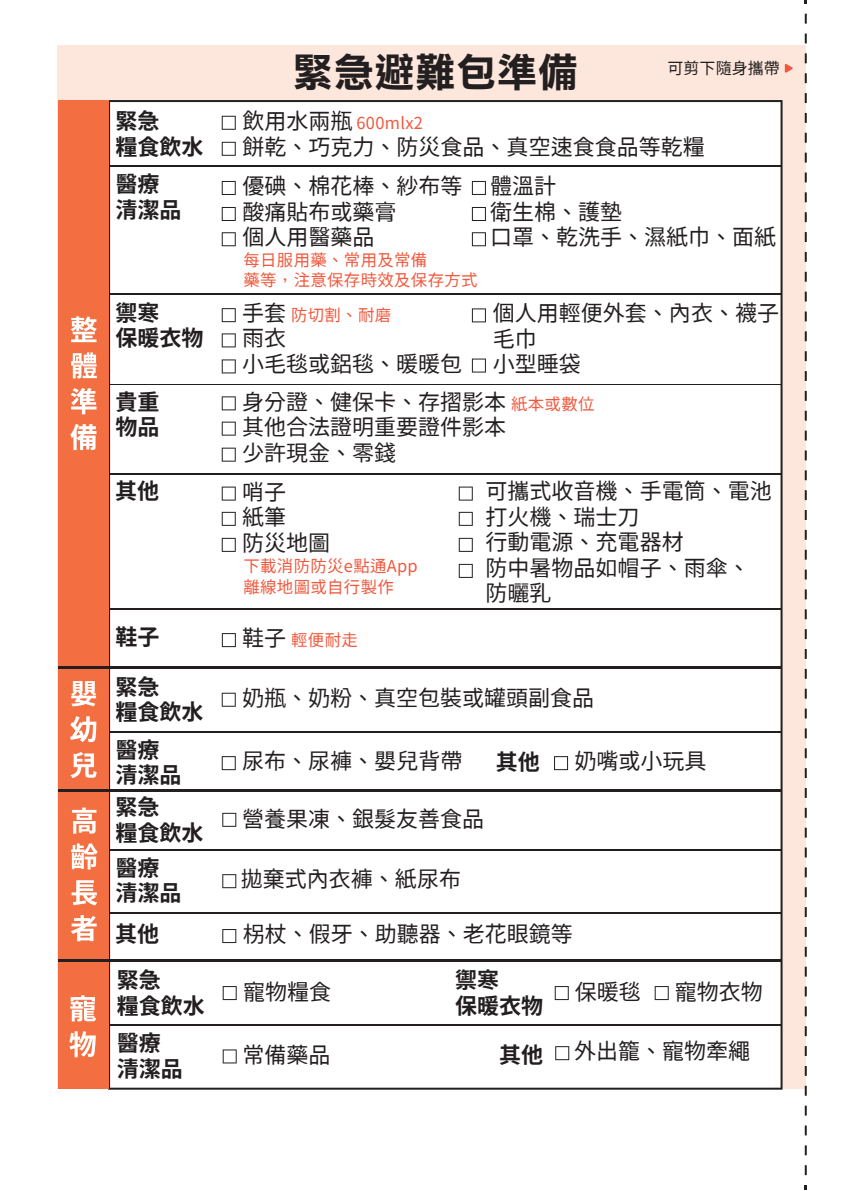
<style>
.page{position:relative;width:851px;height:1191px;background:#fff}
.page>*{position:absolute;margin:0;border:0;box-sizing:border-box;transform-origin:0 0}
.t1{font:40px "DF Li Hei Bd WIN BF";letter-spacing:.02em;color:#231f20}
.t2{font:22px/25.4px "Taipei Sans TC Beta";color:#231f20}
.t3{font:700 22px/25.4px "Taipei Sans TC Beta";color:#231f20}
.t4{font:16.4px/20.6px "Taipei Sans TC Beta";letter-spacing:.02em;color:#f0593e}
.t5{font:16px "Taipei Sans TC Beta";color:#231f20}
.s1{font-size:22px;color:#231f20}
.s2{font-size:16.4px;color:#f0593e}
</style>
<div class="page">
<div style="left:57px;top:45px;width:748px;height:1043px;background:#fde7dc"></div>
<svg style="left:804px;top:14px;width:2px;height:10px"></svg>
<svg style="left:804px;top:34px;width:2px;height:9px"></svg>
<svg style="left:804px;top:53px;width:2px;height:10px"></svg>
<svg style="left:804px;top:73px;width:2px;height:10px"></svg>
<svg style="left:804px;top:93px;width:2px;height:10px"></svg>
<svg style="left:804px;top:113px;width:2px;height:10px"></svg>
<svg style="left:804px;top:133px;width:2px;height:10px"></svg>
<svg style="left:804px;top:153px;width:2px;height:10px"></svg>
<svg style="left:804px;top:172px;width:2px;height:10px"></svg>
<svg style="left:804px;top:192px;width:2px;height:10px"></svg>
<svg style="left:804px;top:212px;width:2px;height:10px"></svg>
<svg style="left:804px;top:232px;width:2px;height:10px"></svg>
<svg style="left:804px;top:252px;width:2px;height:10px"></svg>
<svg style="left:804px;top:272px;width:2px;height:10px"></svg>
<svg style="left:804px;top:292px;width:2px;height:9px"></svg>
<svg style="left:804px;top:311px;width:2px;height:10px"></svg>
<svg style="left:804px;top:331px;width:2px;height:10px"></svg>
<svg style="left:804px;top:351px;width:2px;height:10px"></svg>
<svg style="left:804px;top:371px;width:2px;height:10px"></svg>
<svg style="left:804px;top:391px;width:2px;height:10px"></svg>
<svg style="left:804px;top:411px;width:2px;height:10px"></svg>
<svg style="left:804px;top:430px;width:2px;height:10px"></svg>
<svg style="left:804px;top:450px;width:2px;height:10px"></svg>
<svg style="left:804px;top:470px;width:2px;height:10px"></svg>
<svg style="left:804px;top:490px;width:2px;height:10px"></svg>
<svg style="left:804px;top:510px;width:2px;height:10px"></svg>
<svg style="left:804px;top:530px;width:2px;height:10px"></svg>
<svg style="left:804px;top:550px;width:2px;height:9px"></svg>
<svg style="left:804px;top:569px;width:2px;height:10px"></svg>
<svg style="left:804px;top:589px;width:2px;height:10px"></svg>
<svg style="left:804px;top:609px;width:2px;height:10px"></svg>
<svg style="left:804px;top:629px;width:2px;height:10px"></svg>
<svg style="left:804px;top:649px;width:2px;height:10px"></svg>
<svg style="left:804px;top:669px;width:2px;height:10px"></svg>
<svg style="left:804px;top:688px;width:2px;height:10px"></svg>
<svg style="left:804px;top:708px;width:2px;height:10px"></svg>
<svg style="left:804px;top:728px;width:2px;height:10px"></svg>
<svg style="left:804px;top:748px;width:2px;height:10px"></svg>
<svg style="left:804px;top:768px;width:2px;height:10px"></svg>
<svg style="left:804px;top:788px;width:2px;height:10px"></svg>
<svg style="left:804px;top:808px;width:2px;height:9px"></svg>
<svg style="left:804px;top:827px;width:2px;height:10px"></svg>
<svg style="left:804px;top:847px;width:2px;height:10px"></svg>
<svg style="left:804px;top:867px;width:2px;height:10px"></svg>
<svg style="left:804px;top:887px;width:2px;height:10px"></svg>
<svg style="left:804px;top:907px;width:2px;height:10px"></svg>
<svg style="left:804px;top:927px;width:2px;height:10px"></svg>
<svg style="left:804px;top:946px;width:2px;height:10px"></svg>
<svg style="left:804px;top:966px;width:2px;height:10px"></svg>
<svg style="left:804px;top:986px;width:2px;height:10px"></svg>
<svg style="left:804px;top:1006px;width:2px;height:10px"></svg>
<svg style="left:804px;top:1026px;width:2px;height:10px"></svg>
<svg style="left:804px;top:1046px;width:2px;height:10px"></svg>
<svg style="left:804px;top:1066px;width:2px;height:9px"></svg>
<svg style="left:804px;top:1085px;width:2px;height:10px"></svg>
<svg style="left:804px;top:1105px;width:2px;height:10px"></svg>
<svg style="left:804px;top:1125px;width:2px;height:10px"></svg>
<svg style="left:804px;top:1145px;width:2px;height:10px"></svg>
<svg style="left:804px;top:1165px;width:2px;height:10px"></svg>
<svg style="left:784px;top:64px;width:8px;height:9px"></svg>
<div style="left:108px;top:100px;width:674px;height:989px;background:#fff"></div>
<div style="left:58px;top:100px;width:51px;height:988px;background:#f36f42"></div>
<svg style="left:70px;top:316px;width:27px;height:134px"></svg>
<hr style="left:109px;top:166px;width:672px;height:1px;background:#231f20">
<hr style="left:109px;top:384px;width:672px;height:1px;background:#231f20">
<hr style="left:109px;top:473px;width:672px;height:1px;background:#231f20">
<svg style="left:222px;top:116px;width:14px;height:14px"></svg>
<svg style="left:222px;top:142px;width:14px;height:14px"></svg>
<svg style="left:222px;top:181px;width:14px;height:14px"></svg>
<svg style="left:222px;top:207px;width:14px;height:14px"></svg>
<svg style="left:222px;top:232px;width:14px;height:14px"></svg>
<svg style="left:472px;top:181px;width:14px;height:14px"></svg>
<svg style="left:472px;top:207px;width:14px;height:14px"></svg>
<svg style="left:472px;top:232px;width:14px;height:14px"></svg>
<svg style="left:222px;top:308px;width:14px;height:14px"></svg>
<svg style="left:222px;top:633px;width:14px;height:14px"></svg>
<svg style="left:222px;top:333px;width:14px;height:14px"></svg>
<svg style="left:222px;top:359px;width:14px;height:14px"></svg>
<svg style="left:472px;top:308px;width:14px;height:14px"></svg>
<svg style="left:472px;top:358px;width:14px;height:14px"></svg>
<svg style="left:222px;top:396px;width:14px;height:14px"></svg>
<svg style="left:222px;top:421px;width:14px;height:14px"></svg>
<svg style="left:222px;top:447px;width:14px;height:14px"></svg>
<svg style="left:222px;top:486px;width:14px;height:14px"></svg>
<svg style="left:222px;top:512px;width:14px;height:14px"></svg>
<svg style="left:222px;top:538px;width:14px;height:14px"></svg>
<svg style="left:458px;top:486px;width:14px;height:14px"></svg>
<svg style="left:458px;top:512px;width:14px;height:14px"></svg>
<svg style="left:458px;top:538px;width:14px;height:14px"></svg>
<svg style="left:458px;top:564px;width:14px;height:14px"></svg>
<svg style="left:70px;top:681px;width:27px;height:97px"></svg>
<hr style="left:110px;top:731px;width:670px;height:1px;background:#231f20">
<hr style="left:109px;top:609px;width:672px;height:1px;background:#231f20">
<hr style="left:58px;top:666px;width:723px;height:2px;background:#231f20">
<hr style="left:58px;top:959px;width:723px;height:2px;background:#231f20">
<hr style="left:58px;top:789px;width:723px;height:2px;background:#231f20">
<svg style="left:222px;top:692px;width:14px;height:14px"></svg>
<svg style="left:222px;top:756px;width:14px;height:14px"></svg>
<svg style="left:554px;top:756px;width:14px;height:14px"></svg>
<hr style="left:109px;top:1024px;width:672px;height:1px;background:#231f20">
<svg style="left:71px;top:807px;width:27px;height:134px"></svg>
<hr style="left:110px;top:849px;width:671px;height:1px;background:#231f20">
<hr style="left:110px;top:913px;width:671px;height:1px;background:#231f20">
<svg style="left:222px;top:813px;width:14px;height:14px"></svg>
<svg style="left:222px;top:874px;width:14px;height:14px"></svg>
<svg style="left:222px;top:929px;width:14px;height:14px"></svg>
<svg style="left:69px;top:995px;width:27px;height:62px"></svg>
<svg style="left:223px;top:986px;width:14px;height:14px"></svg>
<svg style="left:223px;top:1049px;width:14px;height:14px"></svg>
<svg style="left:554px;top:986px;width:14px;height:14px"></svg>
<svg style="left:654px;top:986px;width:14px;height:14px"></svg>
<svg style="left:555px;top:1046px;width:14px;height:14px"></svg>
<hr style="left:109px;top:293px;width:672px;height:1px;background:#231f20">
<p class="t1" style="left:293px;top:52px;width:286px">緊急避難包準備</p>
<p class="t5" style="left:667px;top:59px;width:113px">可剪下隨身攜帶</p>
<p class="t3" style="left:115px;top:109px;width:89px">緊急<br>糧食飲水</p>
<p class="t4" style="left:242px;top:113px;width:182px"><span class="s1">飲用水兩瓶</span> 600mlx2</p>
<p class="t2" style="left:242px;top:135px;width:463px">餅乾、巧克力、防災食品、真空速食食品等乾糧</p>
<p class="t3" style="left:115px;top:172px;width:67px">醫療清潔品</p>
<p class="t3" style="left:116px;top:300px;width:90px">禦寒<br>保暖衣物</p>
<p class="t2" style="left:242px;top:174px;width:221px">優碘、棉花棒、紗布等酸痛貼布或藥膏<br>個人用醫藥品</p>
<p class="t4" style="left:243px;top:250px;width:235px">每日服用藥、常用及常備<br>藥等，注意保存時效及保存方式</p>
<p class="t4" style="left:242px;top:305px;width:151px"><span class="s1">手套</span> 防切割、耐磨</p>
<p class="t2" style="left:242px;top:326px;width:221px">雨衣<br>小毛毯或鋁毯、暖暖包</p>
<p class="t2" style="left:490px;top:174px;width:287px">體溫計<br>衛生棉、護墊<br>口罩、乾洗手、濕紙巾、面紙</p>
<p class="t2" style="left:493px;top:301px;width:288px">個人用輕便外套、內衣、襪子毛巾<br>小型睡袋</p>
<p class="t3" style="left:116px;top:389px;width:45px">貴重物品</p>
<p class="t2" style="left:242px;top:389px;width:354px">身分證、健保卡、存摺影本 <span class="s2">紙本或數位</span>其他合法證明重要證件影本<br>少許現金、零錢</p>
<p class="t3" style="left:115px;top:478px;width:45px">其他</p>
<p class="t2" style="left:242px;top:479px;width:89px">哨子<br>紙筆<br>防災地圖</p>
<p class="t4" style="left:243px;top:556px;width:176px">下載消防防災e點通App離線地圖或自行製作</p>
<p class="t2" style="left:485px;top:479px;width:287px">可攜式收音機、手電筒、電池打火機、瑞士刀<br>行動電源、充電器材<br>防中暑物品如帽子、雨傘、防曬乳</p>
<p class="t3" style="left:115px;top:625px;width:45px">鞋子</p>
<p class="t3" style="left:115px;top:675px;width:89px">緊急<br>糧食飲水</p>
<p class="t2" style="left:242px;top:686px;width:353px">奶瓶、奶粉、真空包裝或罐頭副食品</p>
<p class="t3" style="left:115px;top:737px;width:67px">醫療清潔品</p>
<p class="t2" style="left:242px;top:749px;width:221px">尿布、尿褲、嬰兒背帶</p>
<p class="t3" style="left:496px;top:749px;width:46px">其他</p>
<p class="t2" style="left:574px;top:748px;width:133px">奶嘴或小玩具</p>
<p class="t3" style="left:115px;top:795px;width:89px">緊急<br>糧食飲水</p>
<p class="t2" style="left:242px;top:806px;width:243px">營養果凍、銀髮友善食品</p>
<p class="t3" style="left:115px;top:855px;width:67px">醫療清潔品</p>
<p class="t3" style="left:115px;top:921px;width:45px">其他</p>
<p class="t4" style="left:242px;top:630px;width:117px"><span class="s1">鞋子</span> 輕便耐走</p>
<p class="t2" style="left:241px;top:867px;width:221px">拋棄式內衣褲、紙尿布</p>
<p class="t2" style="left:243px;top:921px;width:331px">柺杖、假牙、助聽器、老花眼鏡等</p>
<p class="t3" style="left:117px;top:968px;width:89px">緊急<br>糧食飲水</p>
<p class="t2" style="left:243px;top:979px;width:89px">寵物糧食</p>
<p class="t3" style="left:117px;top:1031px;width:67px">醫療清潔品</p>
<p class="t2" style="left:242px;top:1042px;width:89px">常備藥品</p>
<p class="t3" style="left:455px;top:968px;width:89px">禦寒<br>保暖衣物</p>
<p class="t2" style="left:574px;top:979px;width:67px">保暖毯</p>
<p class="t3" style="left:499px;top:1042px;width:45px">其他</p>
<p class="t2" style="left:574px;top:1039px;width:177px">外出籠、寵物牽繩</p>
<p class="t2" style="left:674px;top:979px;width:89px">寵物衣物</p>
</div>
